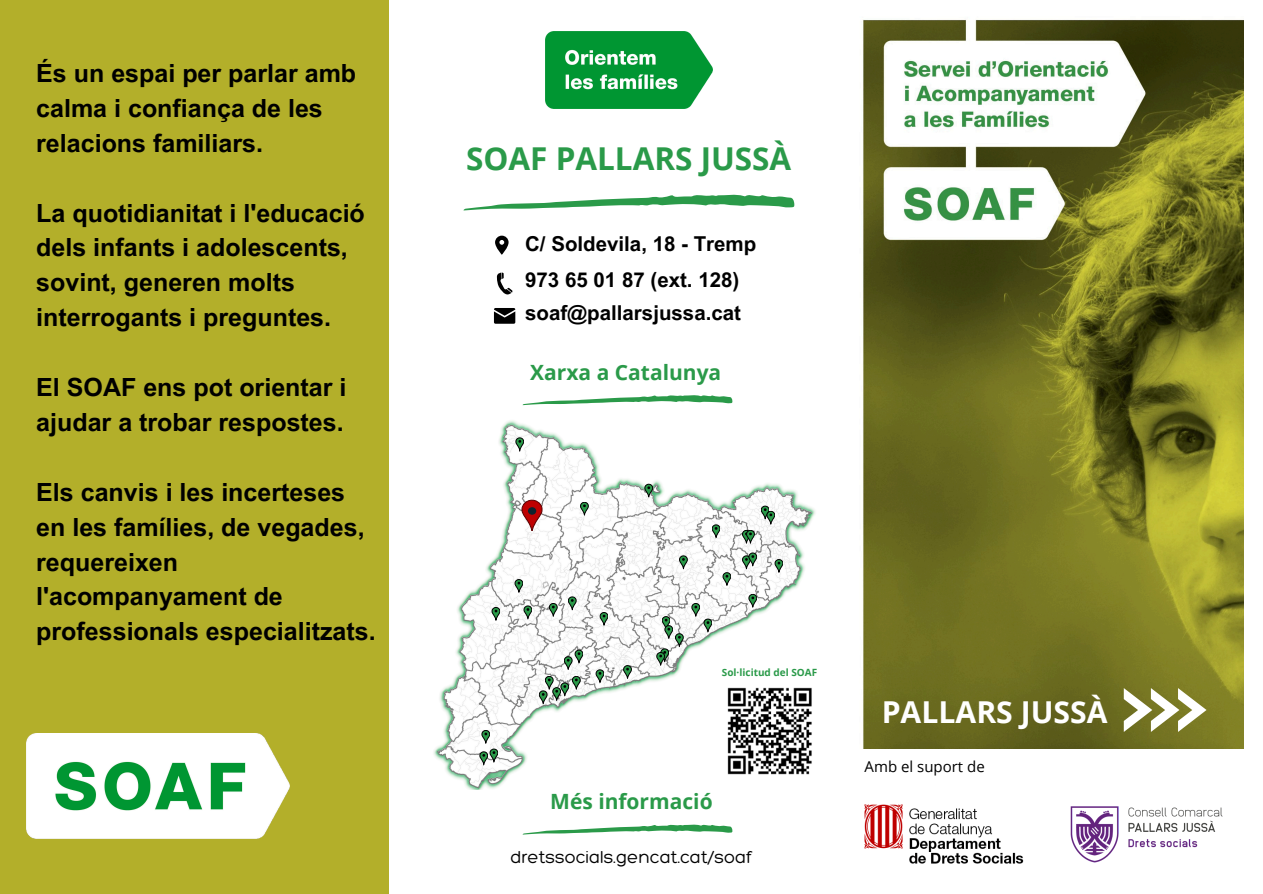
<style>
.page{position:relative;width:1263px;height:894px;background:#fff}
.page>*{position:absolute;margin:0;border:0;box-sizing:border-box;transform-origin:0 0}
.t1{font:700 31.5px "Open Sans";color:#2a9a49}
.t2{font:700 30.15px "Open Sans";color:#fff}
.t3{font:700 25.05px/34.8px "Arial MT Pro";color:#000}
.t4{font:700 21px "Open Sans";color:#2a9a49}
.t5{font:700 20.55px "Arial MT Pro";color:#000}
.t6{font:300 18px "Hero";color:#000}
.t7{font:15px "Open Sans";color:#000}
.t8{font:700 10.05px "Open Sans";color:#2a9a49}
</style>
<div class="page">
<div style="left:0;top:0;width:389px;height:893px;background:#b3af2a"></div>
<svg style="left:463px;top:194px;width:331px;height:16px"></svg>
<img style="left:865px;top:804px;width:158px;height:60px">
<img style="left:434px;top:399px;width:381px;height:391px">
<svg style="left:657px;top:616px;width:26px;height:49px"></svg>
<svg style="left:492px;top:607px;width:8px;height:13px"></svg>
<svg style="left:742px;top:530px;width:12px;height:13px"></svg>
<svg style="left:775px;top:559px;width:8px;height:13px"></svg>
<svg style="left:679px;top:555px;width:8px;height:14px"></svg>
<svg style="left:580px;top:502px;width:8px;height:13px"></svg>
<svg style="left:712px;top:524px;width:8px;height:14px"></svg>
<svg style="left:515px;top:579px;width:8px;height:13px"></svg>
<svg style="left:524px;top:605px;width:8px;height:14px"></svg>
<svg style="left:549px;top:603px;width:8px;height:13px"></svg>
<svg style="left:568px;top:596px;width:8px;height:14px"></svg>
<svg style="left:600px;top:612px;width:8px;height:13px"></svg>
<svg style="left:623px;top:665px;width:8px;height:13px"></svg>
<svg style="left:480px;top:730px;width:18px;height:34px"></svg>
<svg style="left:523px;top:395px;width:209px;height:10px"></svg>
<img style="left:863px;top:19px;width:380px;height:729px">
<svg style="left:1124px;top:687px;width:82px;height:44px"></svg>
<img style="left:26px;top:733px;width:263px;height:105px">
<img style="left:545px;top:32px;width:168px;height:76px">
<svg style="left:523px;top:824px;width:209px;height:10px"></svg>
<svg style="left:596px;top:669px;width:8px;height:14px"></svg>
<svg style="left:645px;top:484px;width:8px;height:13px"></svg>
<svg style="left:564px;top:649px;width:19px;height:20px"></svg>
<svg style="left:761px;top:505px;width:14px;height:19px"></svg>
<svg style="left:749px;top:594px;width:8px;height:13px"></svg>
<svg style="left:723px;top:572px;width:8px;height:13px"></svg>
<svg style="left:692px;top:603px;width:20px;height:29px"></svg>
<svg style="left:539px;top:676px;width:41px;height:28px"></svg>
<svg style="left:742px;top:552px;width:15px;height:17px"></svg>
<svg style="left:516px;top:437px;width:8px;height:14px"></svg>
<svg style="left:497px;top:272px;width:16px;height:23px"></svg>
<svg style="left:494px;top:308px;width:21px;height:15px"></svg>
<svg style="left:495px;top:235px;width:14px;height:20px"></svg>
<img style="left:1070px;top:806px;width:153px;height:57px">
<svg style="left:521px;top:499px;width:22px;height:31px"></svg>
<div style="left:528px;top:507px;width:8px;height:7px;background:#0e232e;border-radius:50%"></div>
<img style="left:724px;top:683px;width:89px;height:93px">
<p class="t3" style="left:36px;top:59px;width:321px">És un espai per parlar amb calma i confiança de les relacions familiars.</p>
<h3 class="t3" style="left:36px;top:198px;width:330px">La quotidianitat i l'educació dels infants i adolescents, sovint, generen molts interrogants i preguntes.</h3>
<p class="t3" style="left:36px;top:373px;width:312px">El SOAF ens pot orientar i ajudar a trobar respostes.</p>
<h3 class="t3" style="left:36px;top:477px;width:341px">Els canvis i les incerteses en les famílies, de vegades, requereixen l'acompanyament de professionals especialitzats.</h3>
<h3 class="t1" style="left:466px;top:136px;width:327px">SOAF PALLARS JUSSÀ</h3>
<p class="t5" style="left:525px;top:236px;width:233px">C/ Soldevila, 18 - Tremp</p>
<p class="t5" style="left:525px;top:272px;width:216px">973 65 01 87 (ext. 128)</p>
<p class="t5" style="left:525px;top:305px;width:217px">soaf@pallarsjussa.cat</p>
<h3 class="t4" style="left:530px;top:357px;width:193px">Xarxa a Catalunya</h3>
<p class="t8" style="left:722px;top:665px;width:97px">Sol·licitud del SOAF</p>
<p class="t4" style="left:550px;top:786px;width:164px">Més informació</p>
<p class="t6" style="left:510px;top:845px;width:244px">dretssocials.gencat.cat/soaf</p>
<p class="t2" style="left:882px;top:690px;width:227px">PALLARS JUSSÀ</p>
<p class="t7" style="left:865px;top:756px;width:122px">Amb el suport de</p>
</div>
